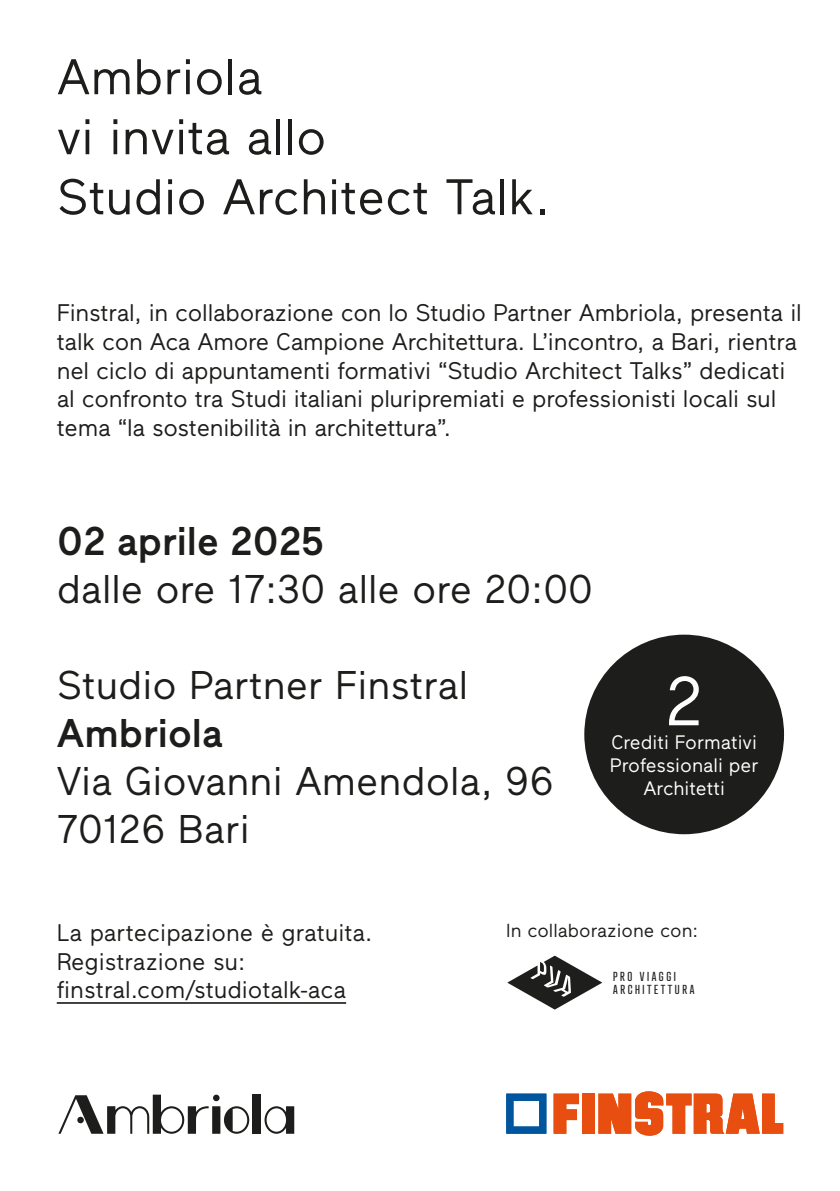
<style>
.page{position:relative;width:840px;height:1191px;background:#fff}
.page>*{position:absolute;margin:0;border:0;box-sizing:border-box;transform-origin:0 0}
.t1{font:69px "Maax Finstral";color:#fff}
.t2{font:50px/60px "Maax Finstral";color:#1d1d1b}
.t3{font:40px/48px "Maax Finstral";color:#1d1d1b}
.t4{font:500 40px "Maax Finstral";color:#1d1d1b}
.t5{font:24px/28.8px "Maax Finstral";letter-spacing:-.01em;color:#1d1d1b}
.t6{font:19.4px "Maax Finstral";color:#fff}
.t7{font:18.8px "Maax Finstral";color:#1d1d1b}
.t8{font:12.6px/13px "Atrament";letter-spacing:.2em;color:#1e1e1c}
.s1{font-weight:500}
</style>
<div class="page">
<hr style="left:57px;top:1002px;width:289px;height:1px;background:#1d1d1b">
<svg style="left:506px;top:1093px;width:40px;height:40px"></svg>
<svg style="left:598px;top:1091px;width:184px;height:44px"></svg>
<div style="left:581px;top:1093px;width:13px;height:40px;background:#e84e0f"></div>
<svg style="left:553px;top:1093px;width:25px;height:40px"></svg>
<div style="left:253px;top:1094px;width:8px;height:39px;background:#1d1d1b"></div>
<div style="left:213px;top:1094px;width:6px;height:7px;background:#1d1d1b;border-radius:50%"></div>
<div style="left:212px;top:1106px;width:8px;height:27px;background:#1d1d1b"></div>
<svg style="left:58px;top:1094px;width:150px;height:39px"></svg>
<svg style="left:223px;top:1106px;width:26px;height:27px"></svg>
<svg style="left:264px;top:1106px;width:30px;height:27px"></svg>
<svg style="left:507px;top:955px;width:95px;height:54px"></svg>
<div style="left:584px;top:634px;width:199px;height:200px;background:#1d1d1b;border-radius:50%"></div>
<p class="t2" style="left:57px;top:43px;width:207px">Ambriola</p>
<p class="t2" style="left:57px;top:103px;width:494px">vi invita allo<br>Studio Architect Talk.</p>
<p class="t5" style="left:57px;top:296px;width:746px">Finstral, in collaborazione con lo Studio Partner Ambriola, presenta il talk con Aca Amore Campione Architettura. L’incontro, a Bari, rientra nel ciclo di appuntamenti formativi “Studio Architect Talks” dedicati al confronto tra Studi italiani pluripremiati e professionisti locali sul tema “la sostenibilità in architettura”.</p>
<p class="t4" style="left:57px;top:512px;width:269px">02 aprile 2025</p>
<p class="t3" style="left:57px;top:562px;width:537px">dalle ore 17:30 alle ore 20:00</p>
<p class="t3" style="left:57px;top:658px;width:498px">Studio Partner Finstral<br><span class="s1">Ambriola<br></span>Via Giovanni Amendola, 96</p>
<p class="t3" style="left:57px;top:802px;width:194px">70126 Bari</p>
<p class="t1" style="left:664px;top:653px;width:40px">2</p>
<p class="t6" style="left:611px;top:728px;width:147px">Crediti Formativi</p>
<p class="t6" style="left:609px;top:751px;width:150px">Professionali per</p>
<p class="t6" style="left:643px;top:775px;width:83px">Architetti</p>
<p class="t5" style="left:57px;top:916px;width:317px">La partecipazione è gratuita.</p>
<p class="t5" style="left:57px;top:945px;width:190px">Registrazione su:</p>
<p class="t5" style="left:57px;top:974px;width:291px">finstral.com/studiotalk-aca</p>
<p class="t7" style="left:506px;top:917px;width:193px">In collaborazione con:</p>
<p class="t8" style="left:612px;top:969px;width:83px">PRO VIAGGI<br>ARCHITETTURA</p>
</div>
